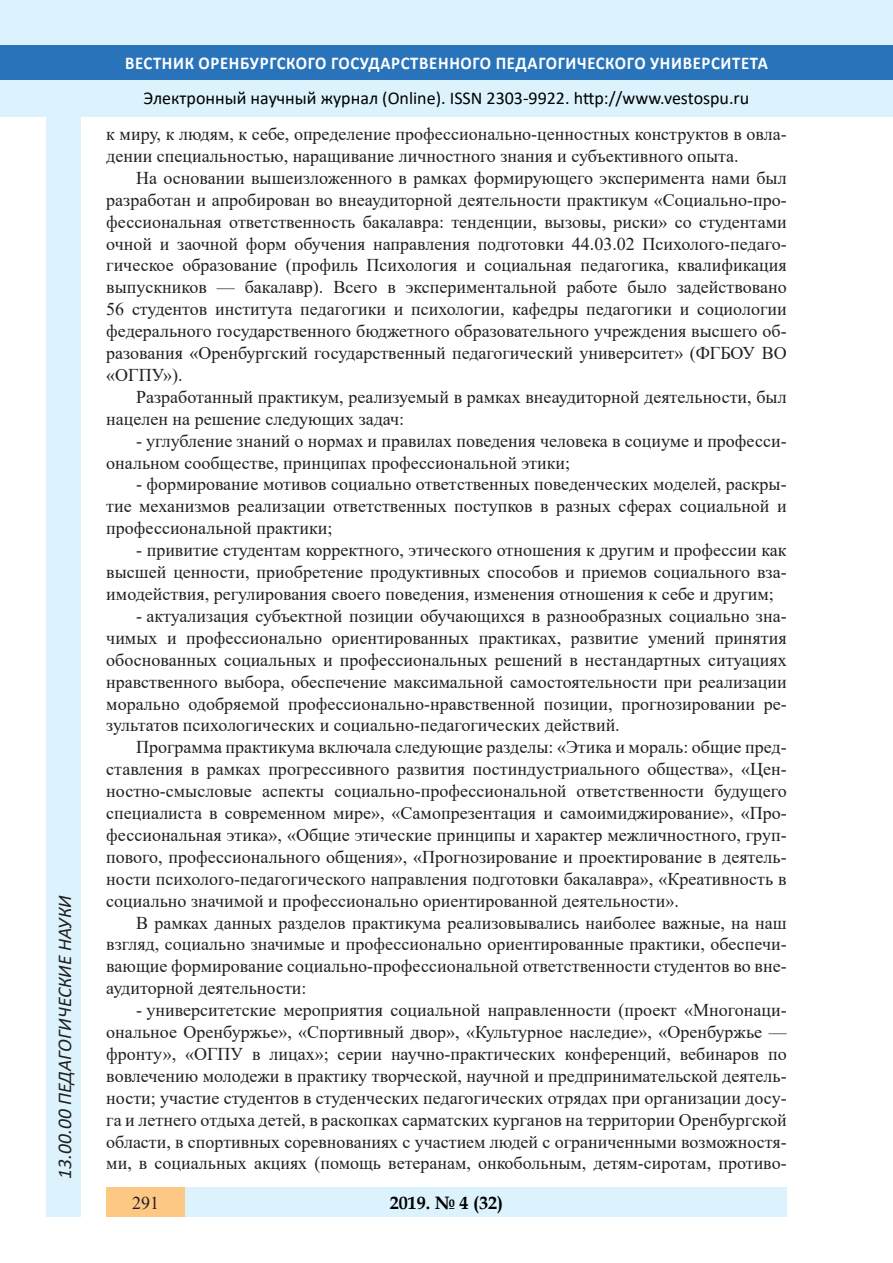
<style>
.page{position:relative;width:893px;height:1263px;background:#fff}
.page>*{position:absolute;margin:0;border:0;box-sizing:border-box;transform-origin:0 0}
.t1{font:italic 19.5px "Calibri";color:#231f20}
.Стиль2{font:18px/21.9px "Times New Roman";color:#231f20;text-align:justify}
.t2{font:18px "Calibri";color:#000}
.t3{font:700 18px "Calibri";letter-spacing:.04em;color:#fff;scale:.93 1}
.t4{font:700 18px "Book Antiqua";color:#000}
</style>
<div class="page">
<div style="left:0;top:0;width:893px;height:116px;background:#dcf2fc"></div>
<div style="left:0;top:45px;width:893px;height:34px;background:#2873ba"></div>
<div style="left:47px;top:116px;width:34px;height:1101px;background:#dcf2fc"></div>
<div style="left:106px;top:1188px;width:681px;height:29px;background:#dcf2fc"></div>
<div style="left:106px;top:1188px;width:79px;height:29px;background:#fdc784"></div>
<p class="t1" style="left:51px;top:1179px;width:285px;rotate:-90deg">13.00.00 ПЕДАГОГИЧЕСКИЕ НАУКИ</p>
<p class="t1" style="left:51px;top:1105px;width:206px;rotate:-90deg">БИОЛОГИЧЕСКИЕ НАУКИ</p>
<p class="t1" style="left:51px;top:1179px;width:11px;rotate:-90deg">0</p>
<p class="t3" style="left:125px;top:50px;width:693px">ВЕСТНИК ОРЕНБУРГСКОГО ГОСУДАРСТВЕННОГО ПЕДАГОГИЧЕСКОГО УНИВЕРСИТЕТА</p>
<p class="t2" style="left:144px;top:85px;width:607px">Электронный научный журнал (Online). ISSN 2303-9922. http://www.vestospu.ru</p>
<p class="t2" style="left:583px;top:85px;width:13px">t</p>
<p class="Стиль2" style="left:106px;top:122px;width:682px">к миру, к людям, к себе, определение профессионально-ценностных конструктов в овла&shy;дении специальностью, наращивание личностного знания и субъективного опыта.</p>
<p class="Стиль2" style="left:106px;top:166px;width:682px;text-indent:30px">На основании вышеизложенного в рамках формирующего эксперимента нами был разработан и апробирован во внеаудиторной деятельности практикум «Социально-про&shy;фессиональная ответственность бакалавра: тенденции, вызовы, риски» со студентами очной и заочной форм обучения направления подготовки 44.03.02 Психолого-педаго&shy;гическое образование (профиль Психология и социальная педагогика, квалификация выпускников — бакалавр). Всего в экспериментальной работе было задействовано 56 студентов института педагогики и психологии, кафедры педагогики и социологии федерального государственного бюджетного образовательного учреждения высшего об&shy;разования «Оренбургский государственный педагогический университет» (ФГБОУ ВО «ОГПУ»).</p>
<p class="Стиль2" style="left:106px;top:385px;width:682px;text-indent:30px">Разработанный практикум, реализуемый в рамках внеаудиторной деятельности, был нацелен на решение следующих задач:</p>
<p class="Стиль2" style="left:106px;top:429px;width:682px;text-indent:30px">- углубление знаний о нормах и правилах поведения человека в социуме и професси&shy;ональном сообществе, принципах профессиональной этики;</p>
<p class="Стиль2" style="left:106px;top:473px;width:682px;text-indent:30px">- формирование мотивов социально ответственных поведенческих моделей, раскры&shy;тие механизмов реализации ответственных поступков в разных сферах социальной и профессиональной практики;</p>
<p class="Стиль2" style="left:106px;top:539px;width:682px;text-indent:30px">- привитие студентам корректного, этического отношения к другим и профессии как высшей ценности, приобретение продуктивных способов и приемов социального вза&shy;имодействия, регулирования своего поведения, изменения отношения к себе и другим;</p>
<p class="Стиль2" style="left:106px;top:604px;width:682px;text-indent:30px">- актуализация субъектной позиции обучающихся в разнообразных социально зна&shy;чимых и профессионально ориентированных практиках, развитие умений принятия обоснованных социальных и профессиональных решений в нестандартных ситуациях нравственного выбора, обеспечение максимальной самостоятельности при реализации морально одобряемой профессионально-нравственной позиции, прогнозировании ре&shy;зультатов психологических и социально-педагогических действий.</p>
<p class="Стиль2" style="left:106px;top:736px;width:682px;text-indent:30px">Программа практикума включала следующие разделы: «Этика и мораль: общие пред&shy;ставления в рамках прогрессивного развития постиндустриального общества», «Цен&shy;ностно-смысловые аспекты социально-профессиональной ответственности будущего специалиста в современном мире», «Самопрезентация и самоимиджирование», «Про&shy;фессиональная этика», «Общие этические принципы и характер межличностного, груп&shy;пового, профессионального общения», «Прогнозирование и проектирование в деятель&shy;ности психолого-педагогического направления подготовки бакалавра», «Креативность в социально значимой и профессионально ориентированной деятельности».</p>
<p class="Стиль2" style="left:106px;top:911px;width:682px;text-indent:30px">В рамках данных разделов практикума реализовывались наиболее важные, на наш взгляд, социально значимые и профессионально ориентированные практики, обеспечи&shy;вающие формирование социально-профессиональной ответственности студентов во вне&shy;аудиторной деятельности:</p>
<p class="Стиль2" style="left:106px;top:998px;width:682px;text-indent:30px">- университетские мероприятия социальной направленности (проект «Многонаци&shy;ональное Оренбуржье», «Спортивный двор», «Культурное наследие», «Оренбуржье — фронту», «ОГПУ в лицах»; серии научно-практических конференций, вебинаров по вовлечению молодежи в практику творческой, научной и предпринимательской деятель&shy;ности; участие студентов в студенческих педагогических отрядах при организации досу&shy;га и летнего отдыха детей, в раскопках сарматских курганов на территории Оренбургской области, в спортивных соревнованиях с участием людей с ограниченными возможностя&shy;ми, в социальных акциях (помощь ветеранам, онкобольным, детям-сиротам, противо-</p>
<p class="t4" style="left:390px;top:1190px;width:115px">2019. № 4 (32)</p>
<p class="Стиль2" style="left:132px;top:1191px;width:28px">291</p>
<p class="t4" style="left:417px;top:1190px;width:10px">8</p>
<p class="t4" style="left:460px;top:1190px;width:39px">2 26</p>
</div>
